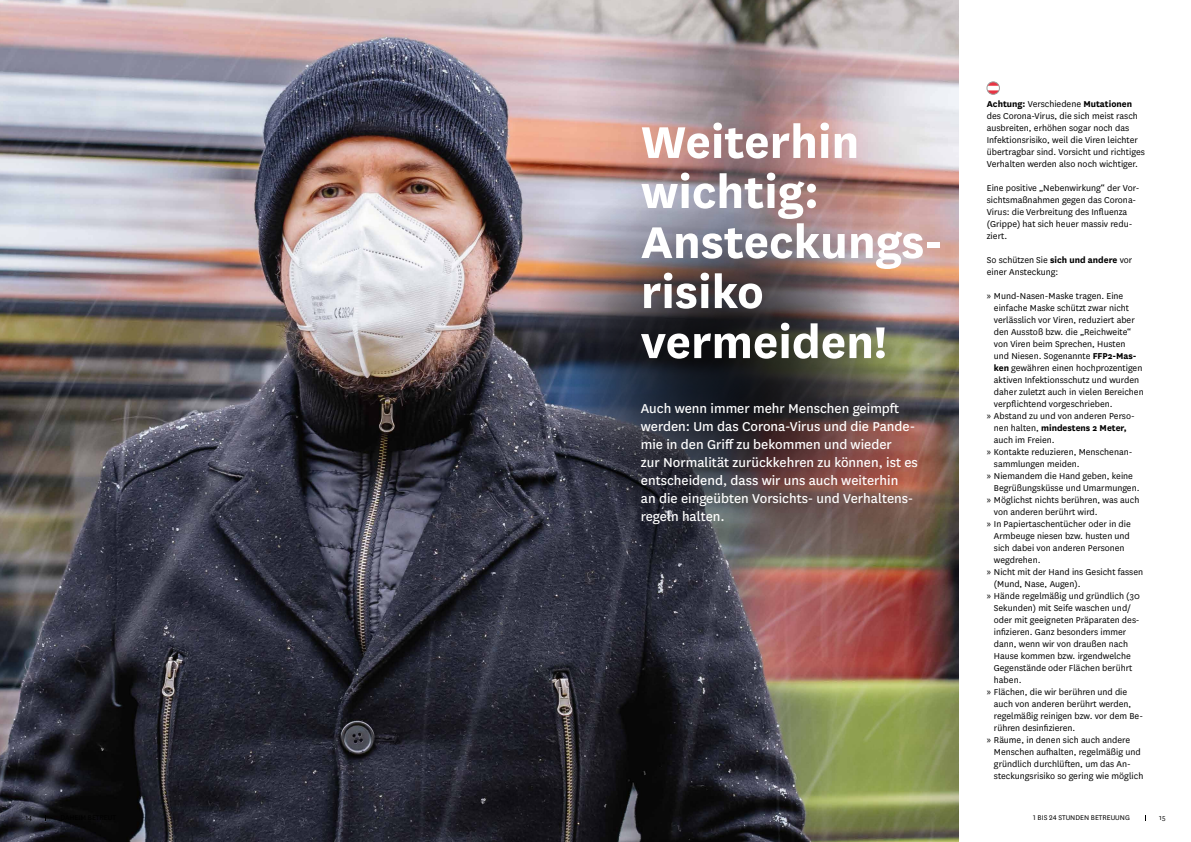
<style>
.page{position:relative;width:1191px;height:842px;background:#fff}
.page>*{position:absolute;margin:0;border:0;box-sizing:border-box;transform-origin:0 0}
.t1{font:700 52px/50px "National";color:#fff}
.t2{font:15px/18px "National";color:#fff}
.t3{font:10px/12px "National";color:#000}
.t4{font:700 10px "National";color:#000}
.t5{font:8px "National";color:#000}
.s1{font-weight:700}
.s2{font-family:"Myriad Pro"}
.s3{font-weight:400}
</style>
<div class="page">
<img style="left:0;top:0;width:958px;height:842px">
<img style="left:527px;top:174px;width:349px;height:349px;border-radius:50%">
<img style="left:570px;top:230px;width:348px;height:348px;border-radius:50%">
<svg style="left:988px;top:82px;width:11px;height:12px"></svg>
<div style="left:986px;top:82px;width:13px;height:12px;border:1px solid #9d9d9c;border-radius:50%"></div>
<h1 class="t1" style="left:641px;top:113px;width:297px">Weiterhin wichtig:<br>Ansteckungs&shy;risiko vermeiden!</h1>
<p class="t2" style="left:641px;top:399px;width:278px">Auch wenn immer mehr Menschen geimpft werden: Um das Corona-Virus und die Pande&shy;mie in den Griff zu bekommen und wieder<br>zur Normalität zurückkehren zu können, ist es entscheidend, dass wir uns auch weiterhin<br>an die eingeübten Vorsichts- und Verhaltens&shy;regeln halten.</p>
<p class="t3" style="left:986px;top:97px;width:159px"><span class="s1">Achtung:</span> Verschiedene <span class="s1">Mutationen </span>des Corona-Virus, die sich meist rasch ausbreiten, erhöhen sogar noch das Infektionsrisiko, weil die Viren leichter übertragbar sind. Vorsicht und richtiges Verhalten werden also noch wichtiger.</p>
<p class="t3" style="left:986px;top:181px;width:154px">Eine positive „Nebenwirkung“ der Vor&shy;sichtsmaßnahmen gegen das Corona-<br>Virus: die Verbreitung des Influenza (Grippe) hat sich heuer massiv redu&shy;ziert.</p>
<p class="t3" style="left:986px;top:253px;width:147px">So schützen Sie <span class="s1">sich und andere</span> vor einer Ansteckung:</p>
<p class="t3" style="left:986px;top:289px;width:138px"><span class="s2">»</span> Mund-Nasen-Maske tragen. Eine</p>
<p class="t3" style="left:994px;top:301px;width:137px">einfache Maske schützt zwar nicht</p>
<p class="t3" style="left:994px;top:313px;width:142px">verlässlich vor Viren, reduziert aber</p>
<p class="t3" style="left:994px;top:325px;width:139px">den Ausstoß bzw. die „Reichweite“</p>
<p class="t3" style="left:994px;top:337px;width:133px">von Viren beim Sprechen, Husten</p>
<p class="t3" style="left:994px;top:349px;width:144px">und Niesen. Sogenannte <span class="s1">FFP2-Mas-</span></p>
<p class="t3" style="left:994px;top:361px;width:150px"><span class="s1">ken</span> gewähren einen hochprozentigen</p>
<p class="t3" style="left:994px;top:373px;width:147px">aktiven Infektionsschutz und wurden</p>
<p class="t3" style="left:994px;top:385px;width:151px">daher zuletzt auch in vielen Bereichen</p>
<p class="t3" style="left:994px;top:397px;width:120px">verpflichtend vorgeschrieben.</p>
<p class="t3" style="left:986px;top:409px;width:149px"><span class="s2">»</span> Abstand zu und von anderen Perso-</p>
<p class="t4" style="left:994px;top:420px;width:134px"><span class="s3">nen halten,</span> mindestens 2 Meter,</p>
<p class="t3" style="left:994px;top:433px;width:62px">auch im Freien.</p>
<p class="t3" style="left:986px;top:445px;width:147px"><span class="s2">»</span> Kontakte reduzieren, Menschenan-</p>
<p class="t3" style="left:994px;top:457px;width:87px">sammlungen meiden.</p>
<p class="t3" style="left:986px;top:469px;width:148px"><span class="s2">»</span> Niemandem die Hand geben, keine</p>
<p class="t3" style="left:994px;top:481px;width:147px">Begrüßungsküsse und Umarmungen.</p>
<p class="t3" style="left:986px;top:493px;width:154px"><span class="s2">»</span> Möglichst nichts berühren, was auch</p>
<p class="t3" style="left:994px;top:505px;width:105px">von anderen berührt wird.</p>
<p class="t3" style="left:986px;top:517px;width:145px"><span class="s2">»</span> In Papiertaschentücher oder in die</p>
<p class="t3" style="left:994px;top:529px;width:137px">Armbeuge niesen bzw. husten und</p>
<p class="t3" style="left:994px;top:541px;width:132px">sich dabei von anderen Personen</p>
<p class="t3" style="left:994px;top:553px;width:48px">wegdrehen.</p>
<p class="t3" style="left:986px;top:565px;width:158px"><span class="s2">»</span> Nicht mit der Hand ins Gesicht fassen</p>
<p class="t3" style="left:994px;top:577px;width:88px">(Mund, Nase, Augen).</p>
<p class="t3" style="left:986px;top:589px;width:155px"><span class="s2">»</span> Hände regelmäßig und gründlich (30</p>
<p class="t3" style="left:994px;top:601px;width:139px">Sekunden) mit Seife waschen und/</p>
<p class="t3" style="left:994px;top:613px;width:147px">oder mit geeigneten Präparaten des-</p>
<p class="t3" style="left:994px;top:625px;width:134px">infizieren. Ganz besonders immer</p>
<p class="t3" style="left:994px;top:637px;width:136px">dann, wenn wir von draußen nach</p>
<p class="t3" style="left:994px;top:649px;width:138px">Hause kommen bzw. irgendwelche</p>
<p class="t3" style="left:994px;top:661px;width:140px">Gegenstände oder Flächen berührt</p>
<p class="t3" style="left:994px;top:673px;width:29px">haben.</p>
<p class="t3" style="left:986px;top:685px;width:142px"><span class="s2">»</span> Flächen, die wir berühren und die</p>
<p class="t3" style="left:994px;top:697px;width:139px">auch von anderen berührt werden,</p>
<p class="t3" style="left:994px;top:709px;width:151px">regelmäßig reinigen bzw. vor dem Be-</p>
<p class="t3" style="left:994px;top:721px;width:83px">rühren desinfizieren.</p>
<p class="t3" style="left:986px;top:733px;width:145px"><span class="s2">»</span> Räume, in denen sich auch andere</p>
<p class="t3" style="left:994px;top:745px;width:148px">Menschen aufhalten, regelmäßig und</p>
<p class="t3" style="left:994px;top:757px;width:138px">gründlich durchlüften, um das An-</p>
<p class="t3" style="left:994px;top:769px;width:151px">steckungsrisiko so gering wie möglich</p>
<p class="t5" style="left:26px;top:813px;width:8px">14</p>
<p class="t5" style="left:1033px;top:813px;width:98px">1 BIS 24 STUNDEN BETREUUNG</p>
<p class="t5" style="left:1159px;top:813px;width:8px">15</p>
</div>
